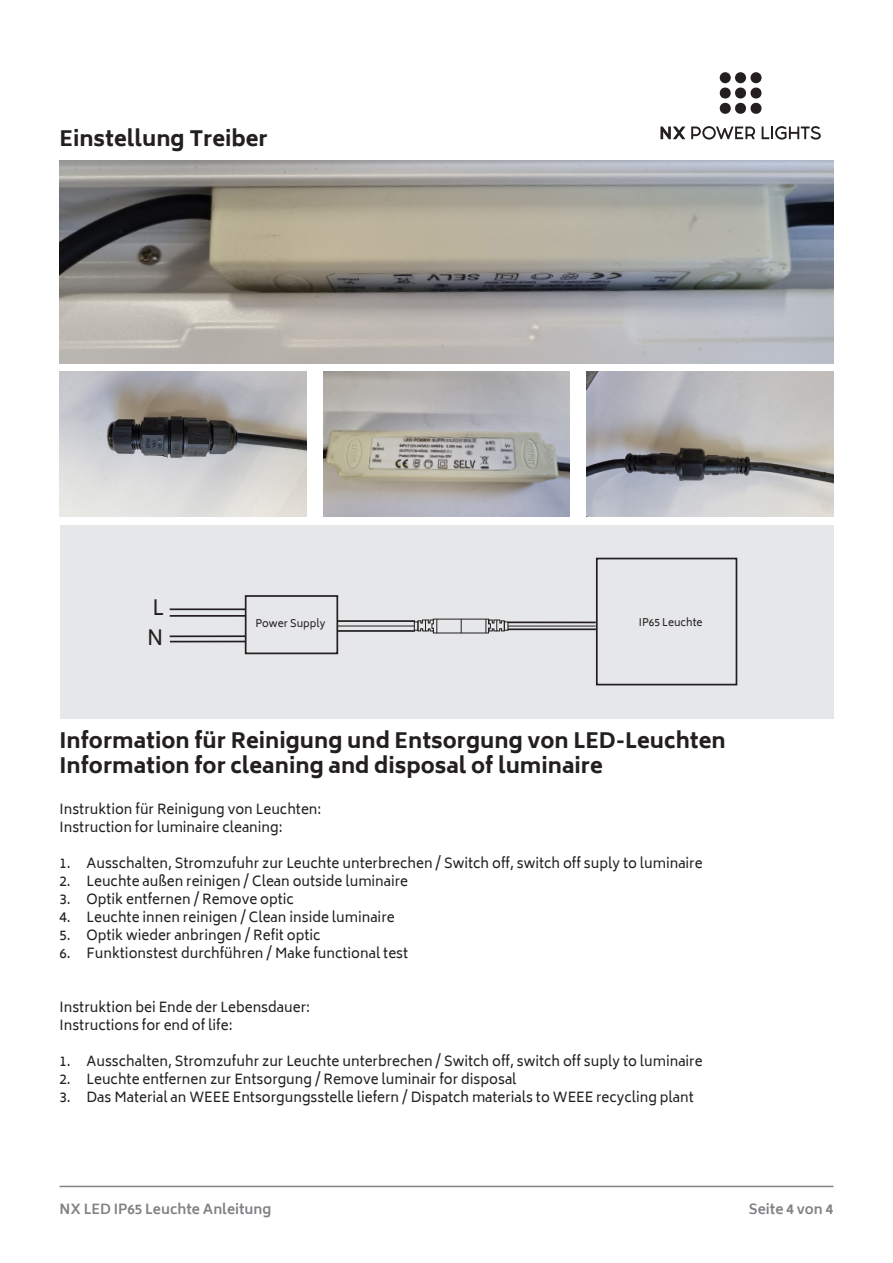
<style>
.page{position:relative;width:893px;height:1263px;background:#fff}
.page>*{position:absolute;margin:0;border:0;box-sizing:border-box;transform-origin:0 0}
.t1{font:800 21px "Biryani";color:#231f20}
.t2{font:20.4px/30.2px "Biryani";color:#231f20}
.t3{font:13.5px "Biryani";color:#231f20}
.t4{font:700 13.5px "Biryani";color:#808285}
.t5{font:10.2px "Biryani";color:#231f20}
</style>
<div class="page">
<div style="left:720px;top:72px;width:11px;height:11px;background:#231f20;border-radius:50%"></div>
<div style="left:735px;top:72px;width:11px;height:11px;background:#231f20;border-radius:50%"></div>
<div style="left:750px;top:72px;width:11px;height:11px;background:#231f20;border-radius:50%"></div>
<svg style="left:719px;top:87px;width:43px;height:27px"></svg>
<svg style="left:762px;top:126px;width:59px;height:14px"></svg>
<svg style="left:691px;top:126px;width:64px;height:14px"></svg>
<svg style="left:660px;top:127px;width:25px;height:12px"></svg>
<hr style="left:60px;top:1186px;width:773px;height:1px;background:#808285">
<div style="left:60px;top:525px;width:773px;height:193px;background:#e6e7e9"></div>
<svg style="left:244px;top:595px;width:95px;height:60px"></svg>
<hr style="left:170px;top:608px;width:76px;height:2px;background:#231f20">
<hr style="left:170px;top:615px;width:76px;height:2px;background:#231f20">
<hr style="left:170px;top:635px;width:75px;height:2px;background:#231f20">
<hr style="left:170px;top:641px;width:76px;height:1px;background:#231f20">
<hr style="left:337px;top:620px;width:78px;height:2px;background:#231f20">
<hr style="left:337px;top:626px;width:78px;height:1px;background:#231f20">
<hr style="left:337px;top:630px;width:78px;height:2px;background:#231f20">
<hr style="left:508px;top:621px;width:88px;height:2px;background:#231f20">
<hr style="left:508px;top:626px;width:87px;height:1px;background:#231f20">
<hr style="left:508px;top:628px;width:88px;height:2px;background:#231f20">
<div style="left:414px;top:621px;width:4px;height:10px;border:1px solid #231f20"></div>
<div style="left:504px;top:621px;width:4px;height:10px;border:1px solid #231f20"></div>
<svg style="left:417px;top:618px;width:89px;height:16px"></svg>
<div style="left:596px;top:558px;width:141px;height:127px;border:2px solid #231f20"></div>
<img style="left:60px;top:371px;width:246px;height:146px">
<img style="left:323px;top:371px;width:247px;height:146px">
<img style="left:587px;top:371px;width:246px;height:146px">
<img style="left:60px;top:161px;width:773px;height:203px">
<p class="t1" style="left:60px;top:126px;width:210px">Einstellung Treiber</p>
<p class="t2" style="left:147px;top:592px;width:18px">L<br>N</p>
<p class="t5" style="left:255px;top:617px;width:71px">Power Supply</p>
<p class="t5" style="left:639px;top:617px;width:65px">IP65 Leuchte</p>
<p class="t1" style="left:60px;top:728px;width:668px">Information für Reinigung und Entsorgung von LED-Leuchten</p>
<p class="t1" style="left:60px;top:753px;width:545px">Information for cleaning and disposal of luminaire</p>
<p class="t3" style="left:60px;top:802px;width:263px">Instruktion für Reinigung von Leuchten:</p>
<p class="t3" style="left:60px;top:820px;width:225px">Instruction for luminaire cleaning:</p>
<p class="t3" style="left:60px;top:856px;width:645px">1. Ausschalten, Stromzufuhr zur Leuchte unterbrechen / Switch off, switch off suply to luminaire</p>
<p class="t3" style="left:60px;top:874px;width:350px">2. Leuchte außen reinigen / Clean outside luminaire</p>
<p class="t3" style="left:60px;top:892px;width:236px">3. Optik entfernen / Remove optic</p>
<p class="t3" style="left:60px;top:910px;width:337px">4. Leuchte innen reinigen / Clean inside luminaire</p>
<p class="t3" style="left:60px;top:928px;width:263px">5. Optik wieder anbringen / Refit optic</p>
<p class="t3" style="left:60px;top:946px;width:350px">6. Funktionstest durchführen / Make functional test</p>
<p class="t3" style="left:60px;top:1000px;width:252px">Instruktion bei Ende der Lebensdauer:</p>
<p class="t3" style="left:60px;top:1018px;width:175px">Instructions for end of life:</p>
<p class="t3" style="left:60px;top:1054px;width:645px">1. Ausschalten, Stromzufuhr zur Leuchte unterbrechen / Switch off, switch off suply to luminaire</p>
<p class="t3" style="left:60px;top:1072px;width:459px">2. Leuchte entfernen zur Entsorgung / Remove luminair for disposal</p>
<p class="t3" style="left:60px;top:1090px;width:636px">3. Das Material an WEEE Entsorgungsstelle liefern / Dispatch materials to WEEE recycling plant</p>
<p class="t4" style="left:60px;top:1201px;width:213px">NX LED IP65 Leuchte Anleitung</p>
<p class="t4" style="left:749px;top:1201px;width:86px">Seite 4 von 4</p>
</div>
